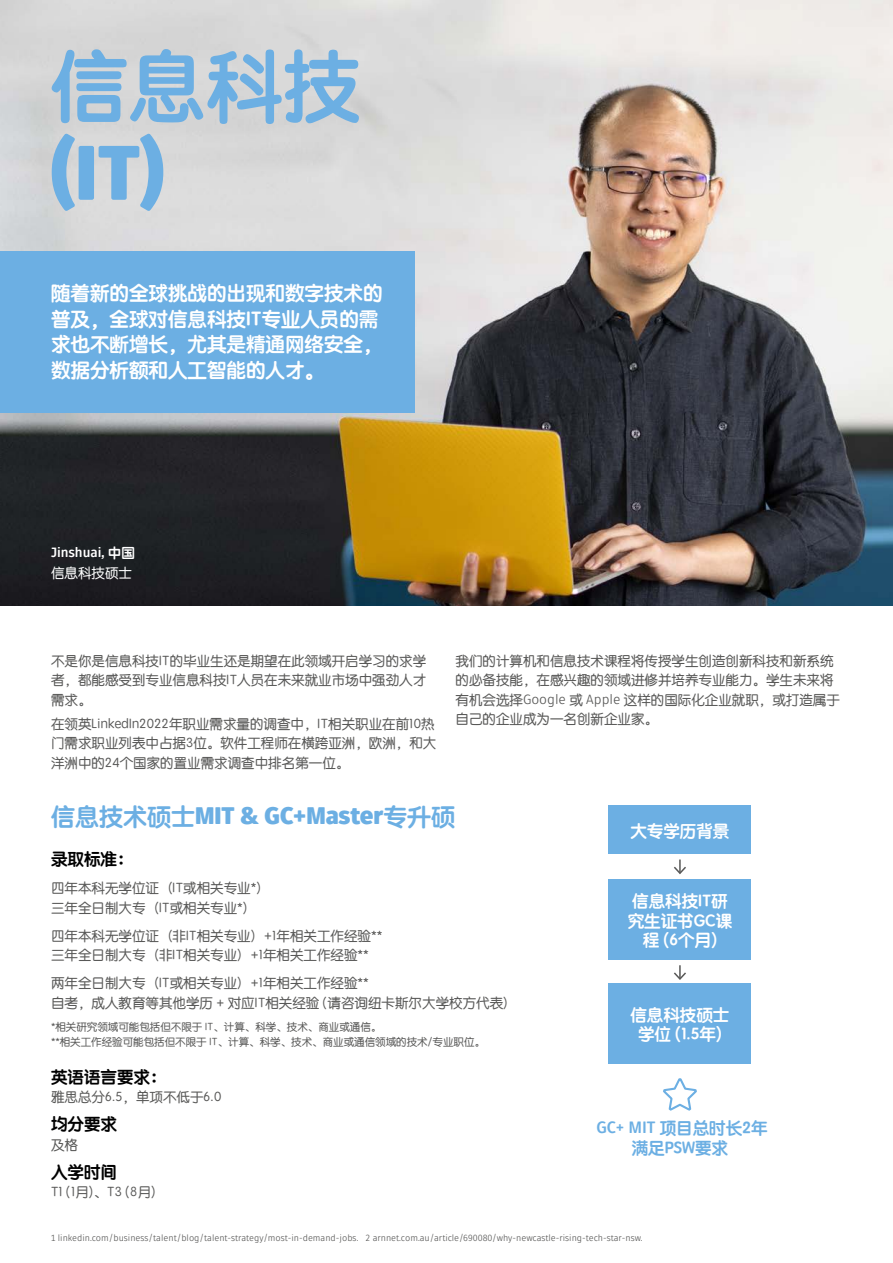
<style>
.page{position:relative;width:893px;height:1263px;background:#fff}
.page>*{position:absolute;margin:0;border:0;box-sizing:border-box;transform-origin:0 0}
.t1{font:77.1px "ST Yuanti SC Bold";color:#6cafe3}
.t2{font:900 77.1px "Fuse V.2 Display";color:#6cafe3}
.Sub_Heads_-_Tier_1{font:900 24px "Fuse V.2 Display";color:#6cafe3}
.Intro_Paragraph{font:19.5px/25.5px "ST Yuanti SC Bold";color:#fff}
.Sub-Heads_-_Tier_2{font:16.5px/19.5px "ST Yuanti SC Bold";color:#fff;text-align:center}
.Sub-Heads_-_Tier_2-2{font:16.5px "ST Yuanti SC Bold";color:#000}
.Sub-Heads_-_Tier_2-3{font:16.5px/19.5px "ST Yuanti SC Bold";color:#6cafe3;text-align:center}
.BodyCopy___80__Black{font:13.5px/19.5px "ST Yuanti SC Regular";color:#585857}
.Sub-Heads_-_Tier_2-4{font:13.5px/19.5px "ST Yuanti SC Regular";color:#585857}
.Quote_-_BylineQual{font:700 13.5px "Fuse V.2 Display";color:#fff}
.Quote_-_BylineQual-2{font:13.5px "ST Yuanti SC Regular";color:#fff}
.BodyCopy___80__Black-2{font:10.5px/15px "ST Yuanti SC Regular";color:#585857}
.Source{font:9px "Fuse V.2 Display";color:#585857}
.s1{font-family:"ST Yuanti SC Bold";font-weight:400}
.s2{font-family:"Fuse V.2 Display"}
.s3{font-family:"Fuse V.2 Display";font-weight:700}
</style>
<div class="page">
<img style="left:0;top:0;width:893px;height:606px">
<div style="left:0;top:251px;width:415px;height:161px;background:#6cafe3"></div>
<div style="left:609px;top:805px;width:142px;height:49px;background:#6cafe3"></div>
<div style="left:609px;top:879px;width:142px;height:80px;background:#6cafe3"></div>
<div style="left:609px;top:983px;width:142px;height:80px;background:#6cafe3"></div>
<svg style="left:674px;top:859px;width:12px;height:15px"></svg>
<svg style="left:674px;top:965px;width:12px;height:15px"></svg>
<svg style="left:663px;top:1078px;width:34px;height:33px"></svg>
<svg style="left:0;top:0;width:6px;height:6px"></svg>
<p class="t1" style="left:51px;top:28px;width:311px">信息科技</p>
<p class="t2" style="left:51px;top:120px;width:114px">(IT)</p>
<p class="Intro_Paragraph" style="left:51px;top:280px;width:333px">随着新的全球挑战的出现和数字技术的普及，全球对信息科技IT专业人员的需求也不断增长，尤其是精通网络安全，数据分析额和人工智能的人才。</p>
<p class="Quote_-_BylineQual" style="left:51px;top:544px;width:85px">Jinshuai, <span class="s1">中国</span></p>
<p class="Quote_-_BylineQual-2" style="left:51px;top:563px;width:82px">信息科技硕士</p>
<p class="BodyCopy___80__Black" style="left:51px;top:650px;width:377px;text-align:justify">不是你是信息科技IT的毕业生还是期望在此领域开启学习的求学者，都能感受到专业信息科技IT人员在未来就业市场中强劲人才需求。</p>
<p class="BodyCopy___80__Black" style="left:51px;top:713px;width:387px">在领英LinkedIn2022年职业需求量的调查中，IT相关职业在前10热门需求职业列表中占据3位。软件工程师在横跨亚洲，欧洲，和大洋洲中的24个国家的置业需求调查中排名第一位。</p>
<p class="BodyCopy___80__Black" style="left:455px;top:650px;width:386px">我们的计算机和信息技术课程将传授学生创造创新科技和新系统的必备技能，在感兴趣的领域进修并培养专业能力。学生未来将有机会选择<span class="s2">Google</span> 或 <span class="s2">Apple</span> 这样的国际化企业就职，或打造属于自己的企业成为一名创新企业家。</p>
<p class="Sub_Heads_-_Tier_1" style="left:51px;top:799px;width:406px"><span class="s1">信息技术硕士</span>MIT &amp; GC+Master<span class="s1">专升硕</span></p>
<p class="Sub-Heads_-_Tier_2-2" style="left:51px;top:847px;width:84px">录取标准：</p>
<p class="Sub-Heads_-_Tier_2-4" style="left:51px;top:878px;width:220px">四年本科无学位证（IT或相关专业*）三年全日制大专（IT或相关专业*）</p>
<p class="Sub-Heads_-_Tier_2-4" style="left:51px;top:925px;width:333px">四年本科无学位证（非IT相关专业）+1年相关工作经验**三年全日制大专（非IT相关专业）+1年相关工作经验**</p>
<p class="Sub-Heads_-_Tier_2-4" style="left:51px;top:973px;width:458px">两年全日制大专（IT或相关专业）+1年相关工作经验**<br>自考，成人教育等其他学历 + 对应IT相关经验 (请咨询纽卡斯尔大学校方代表)</p>
<p class="BodyCopy___80__Black-2" style="left:51px;top:1019px;width:436px">*相关研究领域可能包括但不限于 IT、计算、科学、技术、商业或通信。<br>**相关工作经验可能包括但不限于 IT、计算、科学、技术、商业或通信领域的技术/专业职位。</p>
<p class="Sub-Heads_-_Tier_2-2" style="left:51px;top:1064px;width:117px">英语语言要求：</p>
<p class="BodyCopy___80__Black" style="left:51px;top:1087px;width:172px">雅思总分6.5，单项不低于6.0</p>
<p class="Sub-Heads_-_Tier_2-2" style="left:51px;top:1112px;width:67px">均分要求</p>
<p class="Sub-Heads_-_Tier_2-4" style="left:51px;top:1134px;width:28px">及格</p>
<p class="Sub-Heads_-_Tier_2-2" style="left:51px;top:1159px;width:67px">入学时间</p>
<p class="Sub-Heads_-_Tier_2-4" style="left:51px;top:1182px;width:107px">T1 (1月)、T3 (8月)</p>
<p class="Sub-Heads_-_Tier_2" style="left:630px;top:820px;width:100px">大专学历背景</p>
<p class="Sub-Heads_-_Tier_2" style="left:628px;top:890px;width:106px">信息科技IT研究生证书GC课程 (6个月)</p>
<p class="Sub-Heads_-_Tier_2" style="left:630px;top:1004px;width:100px">信息科技硕士学位 (1.5年)</p>
<p class="Sub-Heads_-_Tier_2-3" style="left:596px;top:1118px;width:173px"><span class="s3">GC+ MIT</span> 项目总时长2年满足PSW要求</p>
<p class="Source" style="left:51px;top:1232px;width:593px">1 linkedin.com/business/talent/blog/talent-strategy/most-in-demand-jobs. 2 arnnet.com.au/article/690080/why-newcastle-rising-tech-star-nsw.</p>
</div>
